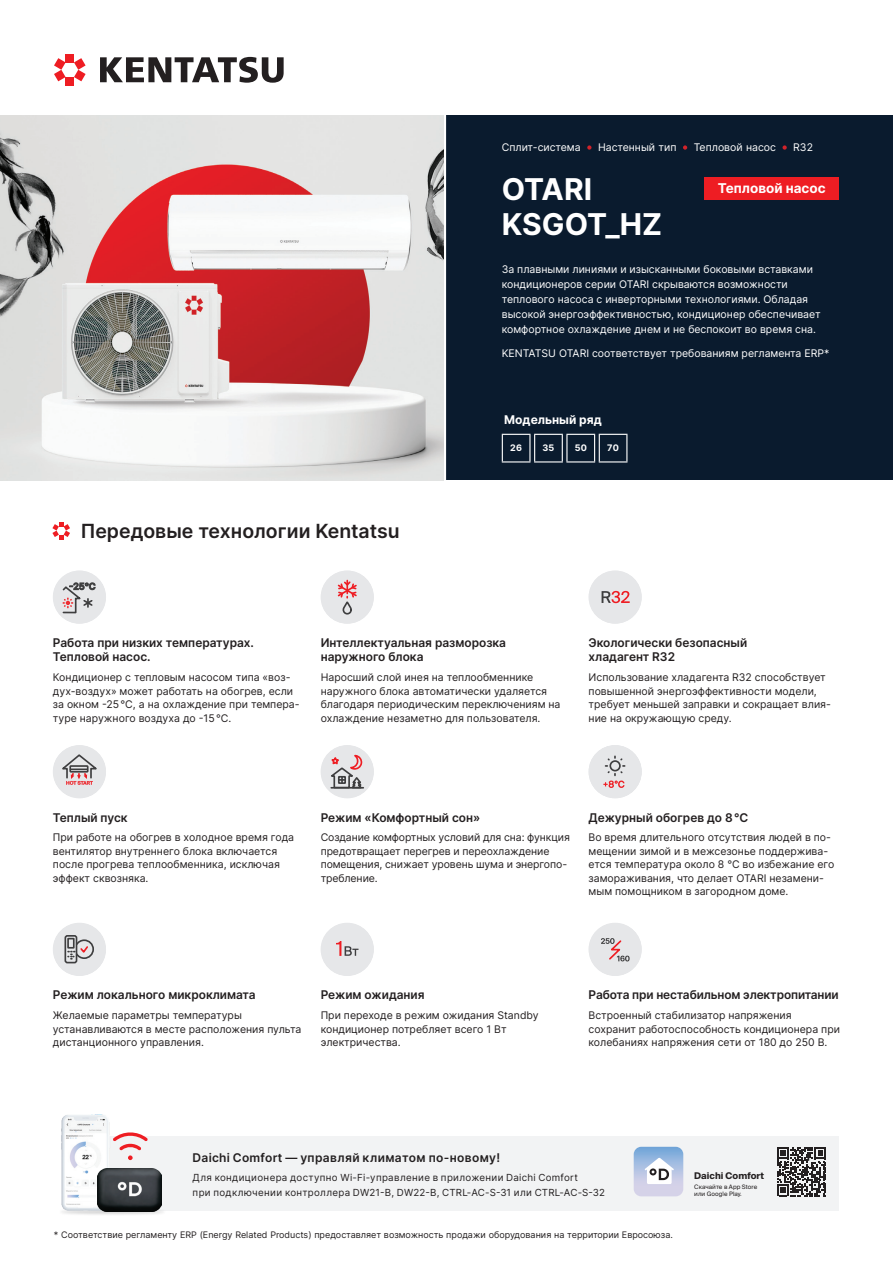
<style>
.page{position:relative;width:893px;height:1263px;background:#fff}
.page>*{position:absolute;margin:0;border:0;box-sizing:border-box;transform-origin:0 0}
.Заголовок_1{font:700 30px "Inter";color:#fff}
.Заголовок_2{font:600 19.5px "Inter";color:#231f20}
.NEW{font:700 13.5px "Inter";color:#fff}
.Заголовок_3{font:600 12px/14.4px "Inter";color:#231f20}
.Заголовок_3-2{font:600 12px "Inter";letter-spacing:.03em;color:#231f20}
.Текст_1{font:700 12px "Inter";color:#fff}
.Текст_1-2{font:10.5px/13.5px "Inter";color:#231f20}
.Текст_1__на_плашку{font:10.5px/15px "Inter";color:#fff}
.Текст_2{font:10.5px "Inter";color:#fff}
.t1{font:9.75px/15px "Inter";letter-spacing:.035em;color:#231f20}
.t2{font:700 9.3px "Suisse Intl";letter-spacing:.005em;color:#231f20}
.Текст_2-2{font:9px "Inter";color:#231f20}
.Технологии_заголовок{font:700 9px "Inter";letter-spacing:.025em;color:#fff}
.t3{font:6.15px/7.4px "Suisse Intl";letter-spacing:.005em;color:#231f20}
</style>
<div class="page">
<div style="left:106px;top:1136px;width:733px;height:75px;background:#f2f3f4"></div>
<img style="left:62px;top:1211px;width:101px;height:4px">
<img style="left:61px;top:1114px;width:50px;height:98px">
<img style="left:97px;top:1168px;width:64px;height:43px">
<svg style="left:113px;top:1132px;width:35px;height:28px"></svg>
<svg style="left:777px;top:1147px;width:49px;height:49px"></svg>
<svg style="left:634px;top:1147px;width:49px;height:49px"></svg>
<svg style="left:100px;top:57px;width:184px;height:26px"></svg>
<div style="left:66px;top:54px;width:8px;height:8px;background:#ee1d23"></div>
<div style="left:66px;top:77px;width:8px;height:9px;background:#ee1d23"></div>
<svg style="left:54px;top:58px;width:12px;height:23px"></svg>
<svg style="left:74px;top:58px;width:12px;height:23px"></svg>
<div style="left:444px;top:115px;width:449px;height:365px;background:#0a1b2e"></div>
<hr style="left:443px;top:115px;width:3px;height:365px;background:#fff">
<svg style="left:52px;top:522px;width:18px;height:17px"></svg>
<div style="left:53px;top:570px;width:53px;height:54px;background:#e6e7e9;border-radius:50%"></div>
<svg style="left:62px;top:583px;width:33px;height:31px"></svg>
<div style="left:53px;top:745px;width:53px;height:53px;background:#e6e7e9;border-radius:50%"></div>
<svg style="left:62px;top:754px;width:35px;height:31px"></svg>
<div style="left:53px;top:923px;width:53px;height:53px;background:#e6e7e9;border-radius:50%"></div>
<div style="left:64px;top:935px;width:13px;height:28px;border:2px solid #3e3e3f;border-radius:2px"></div>
<div style="left:67px;top:938px;width:8px;height:10px;border:2px solid #3e3e3f"></div>
<svg style="left:68px;top:938px;width:26px;height:22px"></svg>
<div style="left:321px;top:745px;width:53px;height:53px;background:#e6e7e9;border-radius:50%"></div>
<svg style="left:330px;top:754px;width:34px;height:35px"></svg>
<hr style="left:331px;top:787px;width:32px;height:2px;background:#3e3e3f">
<div style="left:321px;top:923px;width:53px;height:53px;background:#e6e7e9;border-radius:50%"></div>
<svg style="left:336px;top:941px;width:22px;height:15px"></svg>
<div style="left:589px;top:570px;width:53px;height:54px;background:#e6e7e9;border-radius:50%"></div>
<svg style="left:602px;top:591px;width:28px;height:12px"></svg>
<div style="left:321px;top:570px;width:53px;height:54px;background:#e6e7e9;border-radius:50%"></div>
<svg style="left:337px;top:580px;width:20px;height:35px"></svg>
<div style="left:589px;top:923px;width:53px;height:53px;background:#e6e7e9;border-radius:50%"></div>
<svg style="left:601px;top:938px;width:29px;height:23px"></svg>
<svg style="left:587px;top:145px;width:4px;height:5px"></svg>
<svg style="left:683px;top:145px;width:4px;height:5px"></svg>
<svg style="left:782px;top:145px;width:5px;height:5px"></svg>
<svg style="left:502px;top:434px;width:125px;height:28px"></svg>
<img style="left:0;top:115px;width:443px;height:365px">
<div style="left:589px;top:745px;width:53px;height:53px;background:#e6e7e9;border-radius:50%"></div>
<svg style="left:603px;top:756px;width:22px;height:32px"></svg>
<div style="left:705px;top:177px;width:134px;height:22px;background:#ee1d23"></div>
<p class="Текст_2" style="left:502px;top:139px;width:80px">Сплит-система</p>
<p class="Текст_2" style="left:598px;top:139px;width:80px">Настенный тип</p>
<p class="Текст_2" style="left:694px;top:139px;width:84px">Тепловой насос</p>
<p class="Текст_2" style="left:793px;top:139px;width:21px">R32</p>
<p class="Заголовок_1" style="left:502px;top:167px;width:92px">OTARI</p>
<p class="Заголовок_1" style="left:502px;top:202px;width:162px">KSGOT_HZ</p>
<p class="NEW" style="left:718px;top:178px;width:109px">Тепловой насос</p>
<p class="Текст_1__на_плашку" style="left:502px;top:262px;width:320px">За плавными линиями и изысканными боковыми вставками кондиционеров серии OTARI скрываются возможности теплового насоса с инверторными технологиями. Обладая высокой энергоэффективностью, кондиционер обеспечивает комфортное охлаждение днем и не беспокоит во время сна.</p>
<p class="Текст_1__на_плашку" style="left:502px;top:345px;width:329px">KENTATSU OTARI соответствует требованиям регламента ERP*</p>
<p class="Текст_1" style="left:504px;top:411px;width:99px">Модельный ряд</p>
<p class="Заголовок_2" style="left:81px;top:516px;width:320px">Передовые технологии Kentatsu</p>
<p class="Технологии_заголовок" style="left:510px;top:441px;width:13px">26</p>
<p class="Технологии_заголовок" style="left:542px;top:441px;width:13px">35</p>
<p class="Технологии_заголовок" style="left:575px;top:441px;width:14px">50</p>
<p class="Технологии_заголовок" style="left:607px;top:441px;width:13px">70</p>
<p class="Заголовок_3" style="left:53px;top:635px;width:203px">Работа при низких температурах.<br>Тепловой насос.</p>
<p class="Текст_1-2" style="left:53px;top:670px;width:248px">Кондиционер с тепловым насосом типа «воз&shy;дух-воздух» может работать на обогрев, если за окном -25°C, а на охлаждение при темпера&shy;туре наружного воздуха до -15°C.</p>
<p class="Заголовок_3" style="left:321px;top:635px;width:187px">Интеллектуальная разморозка наружного блока</p>
<p class="Текст_1-2" style="left:321px;top:670px;width:241px">Наросший слой инея на теплообменнике наружного блока автоматически удаляется благодаря периодическим переключениям на охлаждение незаметно для пользователя.</p>
<p class="Заголовок_3" style="left:589px;top:635px;width:160px">Экологически безопасный хладагент R32</p>
<p class="Текст_1-2" style="left:589px;top:670px;width:239px">Использование хладагента R32 способствует</p>
<p class="Текст_1-2" style="left:589px;top:684px;width:230px">повышенной энергоэффективности модели,</p>
<p class="Текст_1-2" style="left:589px;top:697px;width:244px">требует меньшей заправки и сокращает влия&shy;ние на окружающую среду.</p>
<p class="Заголовок_3" style="left:53px;top:810px;width:76px">Теплый пуск</p>
<p class="Текст_1-2" style="left:53px;top:831px;width:243px">При работе на обогрев в холодное время года вентилятор внутреннего блока включается после прогрева теплообменника, исключая эффект сквозняка.</p>
<p class="Заголовок_3" style="left:321px;top:810px;width:161px">Режим «Комфортный сон»</p>
<p class="Текст_1-2" style="left:321px;top:831px;width:251px">Создание комфортных условий для сна: функция предотвращает перегрев и переохлаждение помещения, снижает уровень шума и энергопо&shy;требление.</p>
<p class="Заголовок_3" style="left:589px;top:810px;width:161px">Дежурный обогрев до 8°С</p>
<p class="Текст_1-2" style="left:589px;top:831px;width:247px">Во время длительного отсутствия людей в по&shy;мещении зимой и в межсезонье поддержива&shy;ется температура около 8 °C во избежание его замораживания, что делает OTARI незамени&shy;мым помощником в загородном доме.</p>
<p class="Заголовок_3" style="left:53px;top:987px;width:204px">Режим локального микроклимата</p>
<p class="Текст_1-2" style="left:53px;top:1008px;width:250px">Желаемые параметры температуры устанавливаются в месте расположения пульта дистанционного управления.</p>
<p class="Заголовок_3" style="left:321px;top:987px;width:105px">Режим ожидания</p>
<p class="Текст_1-2" style="left:321px;top:1008px;width:219px">При переходе в режим ожидания Standby кондиционер потребляет всего 1 Вт электричества.</p>
<p class="Заголовок_3" style="left:589px;top:987px;width:252px">Работа при нестабильном электропитании</p>
<p class="Текст_1-2" style="left:589px;top:1008px;width:253px">Встроенный стабилизатор напряжения сохранит работоспособность кондиционера при колебаниях напряжения сети от 180 до 250 В.</p>
<p class="Заголовок_3-2" style="left:193px;top:1149px;width:309px">Daichi Comfort — управляй климатом по-новому!</p>
<p class="t1" style="left:193px;top:1170px;width:414px">Для кондиционера доступно Wi-Fi-управление в приложении Daichi Comfort<br>при подключении контроллера DW21-B, DW22-B, CTRL-AC-S-31 или CTRL-AC-S-32</p>
<p class="t2" style="left:694px;top:1171px;width:71px">Daichi Comfort</p>
<p class="t3" style="left:694px;top:1183px;width:65px">Скачайте в App Store или Google Play.</p>
<p class="Текст_2-2" style="left:54px;top:1228px;width:620px">* Соответствие регламенту ERP (Energy Related Products) предоставляет возможность продажи оборудования на территории Евросоюза.</p>
</div>
